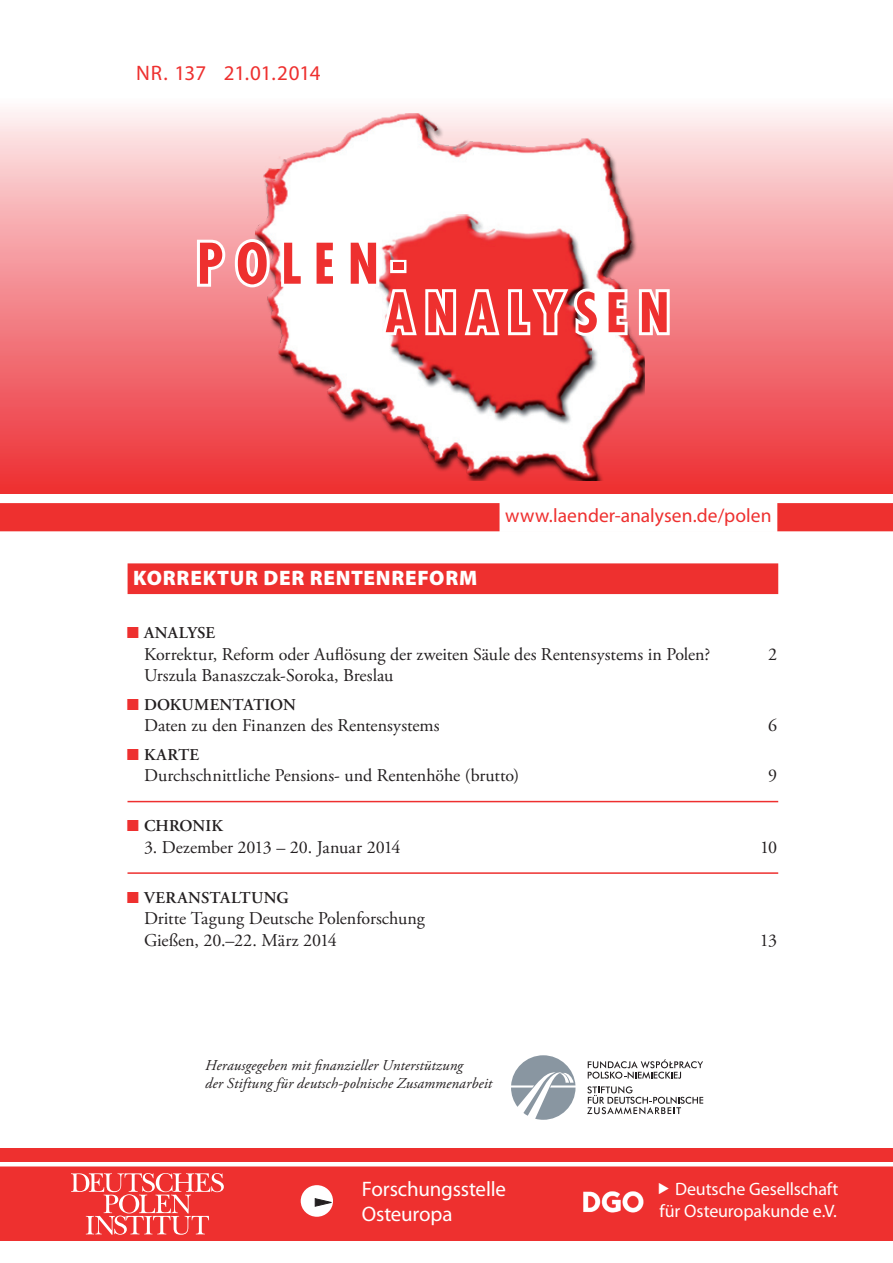
<style>
.page{position:relative;width:893px;height:1263px;background:#fff}
.page>*{position:absolute;margin:0;border:0;box-sizing:border-box;transform-origin:0 0}
.t1{font:61.5px "Futura TOT Bol Con";letter-spacing:.195em;color:#ee302f}
.t2{font:60px "Futura TOT Bol Con";letter-spacing:.2em;color:#ee302f}
.t3{font:21px/25.2px "Myriad Pro";letter-spacing:-.01em;color:#fff}
.t4{font:900 21px "Myriad Pro";letter-spacing:.035em;color:#fff}
.t5{font:21px "Myriad Pro";letter-spacing:-.005em;color:#ee302f}
.t6{font:19.5px "Myriad Pro";letter-spacing:.005em;color:#ee302f}
.t7{font:18px/21.6px "Adobe Garamond Pro";color:#231f20}
.t8{font:18px/21.6px "Myriad Pro";letter-spacing:-.005em;color:#fff;text-align:right}
.t9{font:600 16.5px "Adobe Garamond Pro";letter-spacing:.015em;color:#231f20}
.t10{font:600 16.5px "Adobe Garamond Pro";letter-spacing:.17em;color:#231f20}
.t11{font:600 16.5px "Adobe Garamond Pro";letter-spacing:.115em;color:#231f20}
.t12{font:italic 15px/18px "Adobe Garamond Pro";letter-spacing:.01em;color:#231f20}
.s1{font-family:"Futura TOT Boo";font-weight:400;color:#ee302f}
</style>
<div class="page">
<div style="left:0;top:98px;width:893px;height:395px;background:linear-gradient(to bottom,#fdf1f3,#ec2a31)"></div>
<div style="left:0;top:1148px;width:893px;height:93px;background:#ee302f"></div>
<div style="left:0;top:503px;width:893px;height:28px;background:#ee302f"></div>
<hr style="left:0;top:1162px;width:893px;height:4px;background:#fff">
<div style="left:301px;top:1185px;width:32px;height:32px;background:#fff;border-radius:50%"></div>
<div style="left:128px;top:564px;width:649px;height:29px;background:#ee302f"></div>
<div style="left:128px;top:563px;width:650px;height:31px;border:2px solid #ee302f"></div>
<svg style="left:315px;top:1198px;width:17px;height:8px"></svg>
<img style="left:249px;top:99px;width:395px;height:382px">
<svg style="left:194px;top:208px;width:482px;height:165px"></svg>
<div style="left:390px;top:260px;width:16px;height:13px;border:6px solid #fff"></div>
<svg style="left:71px;top:1173px;width:153px;height:62px"></svg>
<div style="left:500px;top:499px;width:277px;height:32px;background:#fff"></div>
<img style="left:583px;top:1191px;width:60px;height:22px">
<svg style="left:587px;top:1086px;width:116px;height:28px"></svg>
<svg style="left:588px;top:1059px;width:115px;height:20px"></svg>
<svg style="left:511px;top:1055px;width:64px;height:65px"></svg>
<hr style="left:128px;top:801px;width:650px;height:1px;background:#ee302f">
<hr style="left:128px;top:872px;width:650px;height:2px;background:#ee302f">
<p class="t5" style="left:136px;top:60px;width:186px">NR. 137 21.01.2014</p>
<h1 class="t1" style="left:197px;top:228px;width:208px">POLEN-</h1>
<h2 class="t2" style="left:386px;top:278px;width:286px">ANALYSEN</h2>
<p class="t4" style="left:133px;top:564px;width:345px">KORREKTUR DER RENTENREFORM</p>
<p class="t6" style="left:505px;top:503px;width:268px">www.laender-analysen.de/polen</p>
<p class="t9" style="left:127px;top:623px;width:86px"><span class="s1">■</span> ANALYSE</p>
<p class="t7" style="left:144px;top:644px;width:568px">Korrektur, Reform oder Auflösung der zweiten Säule des Rentensystems in Polen?</p>
<p class="t7" style="left:768px;top:644px;width:10px">2</p>
<p class="t7" style="left:144px;top:665px;width:251px">Urszula Banaszczak-Soroka, Breslau</p>
<p class="t10" style="left:127px;top:695px;width:170px"><span class="s1">■</span> DOKUMENTATION</p>
<p class="t7" style="left:144px;top:715px;width:297px">Daten zu den Finanzen des Rentensystems</p>
<p class="t7" style="left:768px;top:715px;width:10px">6</p>
<p class="t9" style="left:127px;top:745px;width:70px"><span class="s1">■</span>KARTE</p>
<p class="t7" style="left:144px;top:765px;width:377px">Durchschnittliche Pensions- und Rentenhöhe (brutto)</p>
<p class="t7" style="left:768px;top:765px;width:10px">9</p>
<p class="t9" style="left:127px;top:816px;width:93px"><span class="s1">■</span> CHRONIK</p>
<p class="t7" style="left:144px;top:837px;width:258px">3. Dezember 2013 – 20. Januar 2014</p>
<p class="t7" style="left:760px;top:837px;width:19px">10</p>
<p class="t11" style="left:127px;top:888px;width:163px"><span class="s1">■</span> VERANSTALTUNG</p>
<p class="t7" style="left:144px;top:908px;width:282px">Dritte Tagung Deutsche Polenforschung<br>Gießen, 20.–22. März 2014</p>
<p class="t7" style="left:760px;top:930px;width:19px">13</p>
<p class="t12" style="left:205px;top:1057px;width:288px">Herausgegeben mit finanzieller Unterstützung<br>der Stiftung für deutsch-polnische Zusammenarbeit</p>
<p class="t3" style="left:362px;top:1176px;width:146px">Forschungsstelle<br>Osteuropa</p>
<p class="t8" style="left:660px;top:1178px;width:180px">Deutsche Gesellschaft für Osteuropakunde e.V.</p>
</div>
